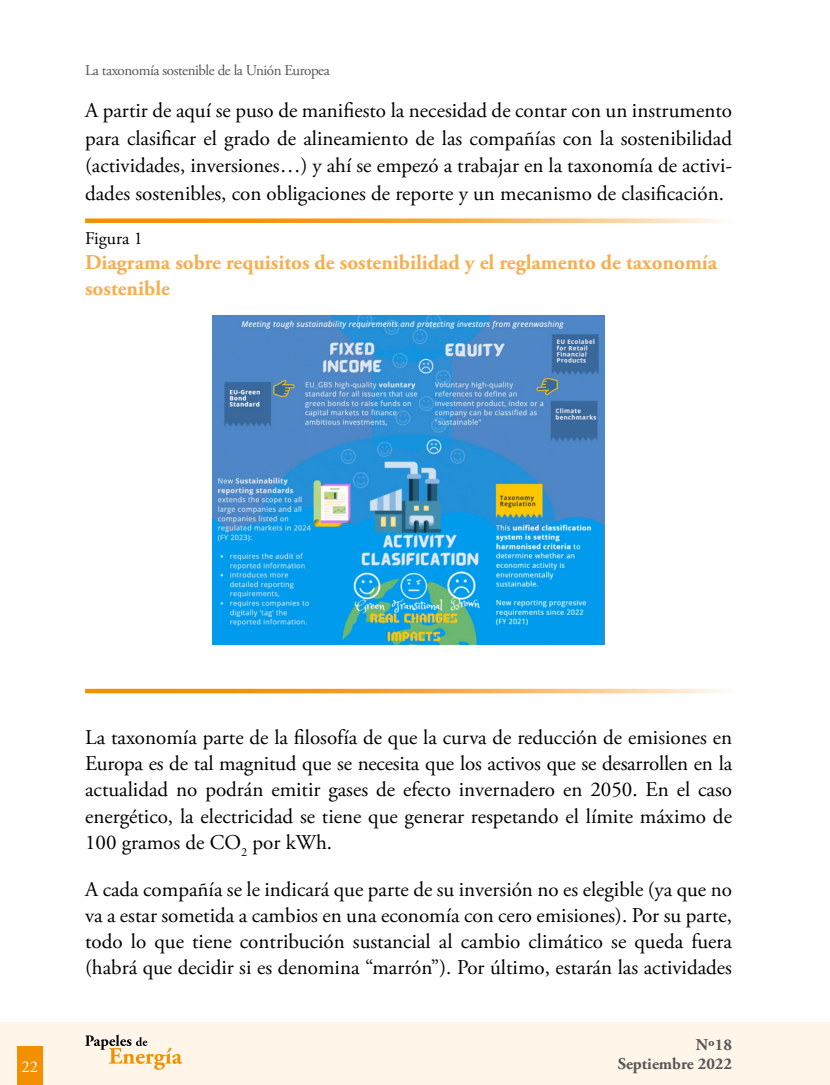
<style>
.page{position:relative;width:830px;height:1085px;background:#fff}
.page>*{position:absolute;margin:0;border:0;box-sizing:border-box;transform-origin:0 0}
.t1{font:21px/26.1px "Adobe Garamond Pro";color:#000;text-align:justify}
.t2{font:700 21px/25.2px "Adobe Garamond Pro";color:#f8ad4e}
.t3{font:18px "Adobe Garamond Pro";color:#000}
.t4{font:700 16.5px "Adobe Garamond Pro";color:#575756}
.t5{font:16.5px "Adobe Garamond Pro";color:#fff}
.t6{font:15px "Adobe Garamond Pro";letter-spacing:-.03em;color:#575756}
</style>
<div class="page">
<div style="left:0;top:1021px;width:829px;height:63px;background:#fff5e9"></div>
<svg style="left:85px;top:1034px;width:97px;height:35px"></svg>
<div style="left:17px;top:1046px;width:26px;height:38px;background:#f39000"></div>
<svg style="left:85px;top:688px;width:640px;height:5px;background:#f8bb67"></svg>
<img style="left:213px;top:315px;width:391px;height:329px">
<svg style="left:85px;top:218px;width:640px;height:5px;background:#f7b55c"></svg>
<p class="t6" style="left:85px;top:62px;width:246px">La taxonomía sostenible de la Unión Europea</p>
<p class="t1" style="left:85px;top:98px;width:648px;line-height:27.6px">A partir de aquí se puso de manifiesto la necesidad de contar con un instrumento para clasificar el grado de alineamiento de las compañías con la sostenibilidad (actividades, inversiones…) y ahí se empezó a trabajar en la taxonomía de activi&shy;dades sostenibles, con obligaciones de reporte y un mecanismo de clasificación.</p>
<p class="t3" style="left:85px;top:228px;width:59px">Figura 1</p>
<p class="t2" style="left:85px;top:250px;width:633px">Diagrama sobre requisitos de sostenibilidad y el reglamento de taxonomía sostenible</p>
<p class="t1" style="left:85px;top:725px;width:648px">La taxonomía parte de la filosofía de que la curva de reducción de emisiones en Europa es de tal magnitud que se necesita que los activos que se desarrollen en la actualidad no podrán emitir gases de efecto invernadero en 2050. En el caso energético, la electricidad se tiene que generar respetando el límite máximo de 100 gramos de CO<sub>2</sub> por kWh.</p>
<p class="t1" style="left:85px;top:876px;width:648px">A cada compañía se le indicará que parte de su inversión no es elegible (ya que no va a estar sometida a cambios en una economía con cero emisiones). Por su parte, todo lo que tiene contribución sustancial al cambio climático se queda fuera (habrá que decidir si es denomina “marrón”). Por último, estarán las actividades</p>
<p class="t4" style="left:695px;top:1034px;width:38px">Nº18</p>
<p class="t5" style="left:22px;top:1056px;width:18px">22</p>
<p class="t4" style="left:617px;top:1054px;width:116px">Septiembre 2022</p>
</div>
